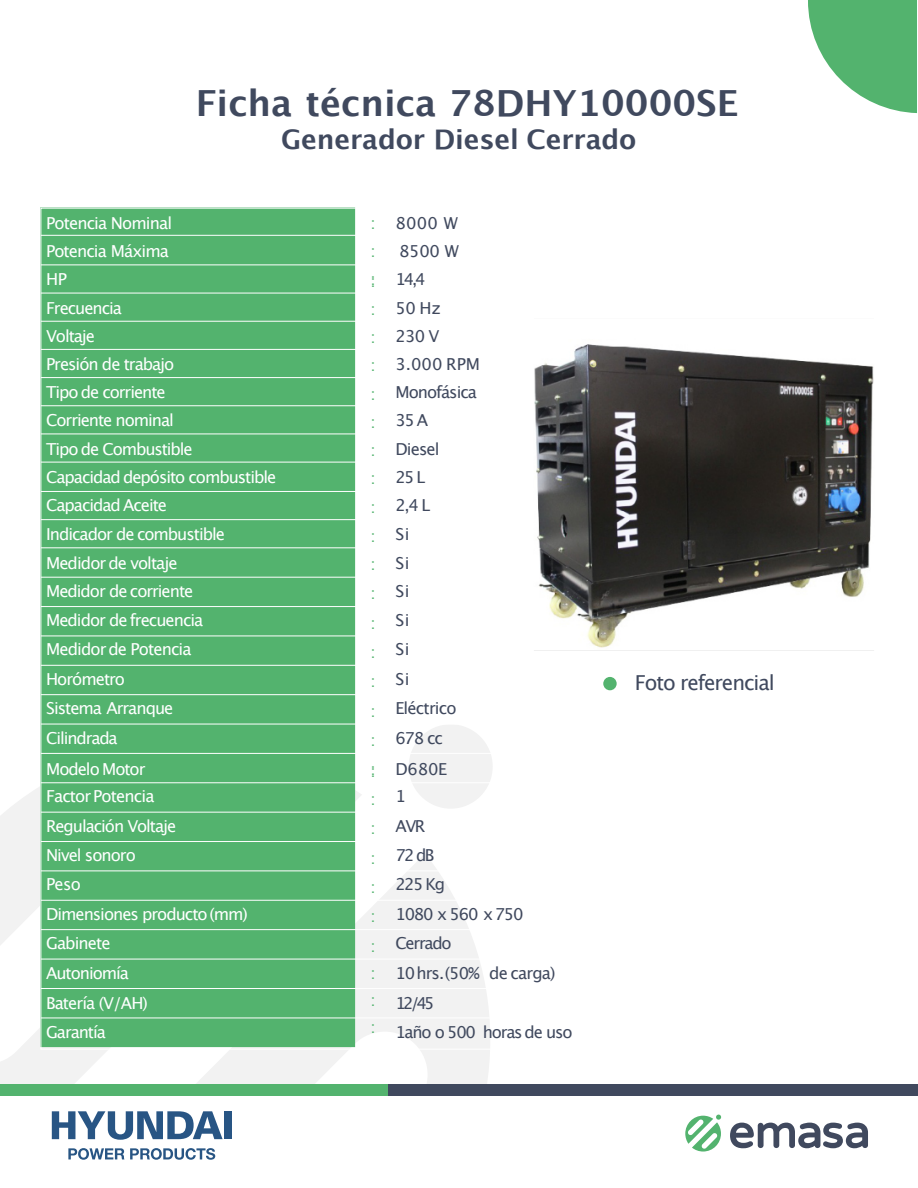
<style>
.page{position:relative;width:918px;height:1188px;background:#fff}
.page>*{position:absolute;margin:0;border:0;box-sizing:border-box;transform-origin:0 0}
.t1{font:700 36px "Lucida Grande";color:#40495e}
.t2{font:700 27px "Lucida Grande";letter-spacing:-.005em;color:#40495e}
.t3{font:20.55px "Lucida Grande";letter-spacing:-.055em;color:#40495e}
.t4{font:16.5px "Lucida Grande";letter-spacing:-.06em;color:#fff}
.t5{font:16.5px "Lucida Grande";letter-spacing:-.06em;color:#40495e}
.t6{font:16.5px/29px "Lucida Grande";color:#53b36e;text-align:justify}
.s1{color:#53b36e}
</style>
<div class="page">
<svg style="left:362px;top:854px;width:128px;height:230px;fill:#f2f2f2"></svg>
<svg style="left:0;top:742px;width:362px;height:342px"></svg>
<div style="left:409px;top:724px;width:84px;height:85px;background:#f2f2f2;border-radius:50%"></div>
<svg style="left:685px;top:1115px;width:36px;height:37px"></svg>
<svg style="left:730px;top:1123px;width:138px;height:25px"></svg>
<div style="left:0;top:1084px;width:388px;height:11px;background:#53b36e"></div>
<div style="left:388px;top:1084px;width:530px;height:11px;background:#40495e"></div>
<svg style="left:68px;top:1148px;width:147px;height:12px"></svg>
<svg style="left:52px;top:1111px;width:171px;height:29px"></svg>
<div style="left:225px;top:1111px;width:7px;height:28px;background:#285584"></div>
<svg style="left:808px;top:0;width:109px;height:113px"></svg>
<div style="left:40px;top:207px;width:315px;height:840px;background:#53b36e"></div>
<hr style="left:41px;top:235px;width:557px;height:1px;background:#fff">
<hr style="left:41px;top:265px;width:557px;height:1px;background:#fff">
<hr style="left:41px;top:293px;width:557px;height:1px;background:#fff">
<hr style="left:41px;top:321px;width:557px;height:1px;background:#fff">
<hr style="left:41px;top:349px;width:557px;height:1px;background:#fff">
<hr style="left:41px;top:377px;width:557px;height:1px;background:#fff">
<hr style="left:41px;top:405px;width:557px;height:1px;background:#fff">
<hr style="left:41px;top:434px;width:557px;height:1px;background:#fff">
<hr style="left:41px;top:462px;width:557px;height:1px;background:#fff">
<hr style="left:41px;top:491px;width:557px;height:1px;background:#fff">
<hr style="left:41px;top:519px;width:557px;height:1px;background:#fff">
<hr style="left:41px;top:547px;width:557px;height:1px;background:#fff">
<hr style="left:41px;top:577px;width:557px;height:1px;background:#fff">
<hr style="left:41px;top:606px;width:557px;height:1px;background:#fff">
<hr style="left:41px;top:636px;width:557px;height:1px;background:#fff">
<hr style="left:41px;top:665px;width:557px;height:1px;background:#fff">
<hr style="left:41px;top:694px;width:557px;height:1px;background:#fff">
<hr style="left:41px;top:724px;width:557px;height:1px;background:#fff">
<hr style="left:41px;top:753px;width:557px;height:1px;background:#fff">
<hr style="left:41px;top:782px;width:557px;height:1px;background:#fff">
<hr style="left:41px;top:812px;width:557px;height:1px;background:#fff">
<hr style="left:41px;top:841px;width:557px;height:1px;background:#fff">
<hr style="left:41px;top:871px;width:557px;height:1px;background:#fff">
<hr style="left:41px;top:900px;width:557px;height:1px;background:#fff">
<hr style="left:41px;top:929px;width:557px;height:1px;background:#fff">
<hr style="left:41px;top:959px;width:557px;height:1px;background:#fff">
<hr style="left:41px;top:988px;width:557px;height:1px;background:#fff">
<hr style="left:41px;top:1018px;width:557px;height:1px;background:#fff">
<div style="left:603px;top:677px;width:14px;height:13px;background:#53b36e;border-radius:50%"></div>
<img style="left:534px;top:344px;width:340px;height:307px">
<h1 class="t1" style="left:196px;top:88px;width:544px">Ficha técnica 78DHY10000SE</h1>
<h2 class="t2" style="left:281px;top:128px;width:357px">Generador Diesel Cerrado</h2>
<p class="t4" style="left:46px;top:216px;width:128px">Potencia Nominal</p>
<p class="t5" style="left:371px;top:216px;width:89px"><span class="s1">:</span> 8000 W</p>
<p class="t4" style="left:46px;top:244px;width:124px">Potencia Máxima</p>
<p class="t6" style="left:371px;top:238px;width:7px">:</p>
<p class="t5" style="left:399px;top:244px;width:61px">8500 W</p>
<p class="t4" style="left:46px;top:272px;width:22px">HP</p>
<p class="t5" style="left:371px;top:272px;width:57px"><span class="s1">:</span> 14,4</p>
<p class="t4" style="left:46px;top:301px;width:77px">Frecuencia</p>
<p class="t5" style="left:395px;top:301px;width:47px">50 Hz</p>
<p class="t4" style="left:46px;top:329px;width:50px">Voltaje</p>
<p class="t5" style="left:395px;top:329px;width:45px">230 V</p>
<p class="t4" style="left:46px;top:357px;width:130px">Presión de trabajo</p>
<p class="t5" style="left:395px;top:357px;width:86px">3.000 RPM</p>
<p class="t4" style="left:46px;top:385px;width:121px">Tipo de corriente</p>
<p class="t5" style="left:395px;top:385px;width:83px">Monofásica</p>
<p class="t4" style="left:46px;top:414px;width:129px">Corriente nominal</p>
<p class="t5" style="left:395px;top:414px;width:34px">35A</p>
<p class="t4" style="left:46px;top:442px;width:148px">Tipo de Combustible</p>
<p class="t5" style="left:395px;top:442px;width:46px">Diesel</p>
<p class="t4" style="left:46px;top:470px;width:232px">Capacidad depósito combustible</p>
<p class="t5" style="left:395px;top:470px;width:31px">25L</p>
<p class="t4" style="left:46px;top:498px;width:122px">Capacidad Aceite</p>
<p class="t5" style="left:395px;top:498px;width:36px">2,4 L</p>
<p class="t4" style="left:46px;top:527px;width:180px">Indicador de combustible</p>
<p class="t5" style="left:395px;top:527px;width:16px">Si</p>
<p class="t4" style="left:46px;top:556px;width:133px">Medidor de voltaje</p>
<p class="t5" style="left:395px;top:556px;width:16px">Si</p>
<p class="t4" style="left:46px;top:584px;width:149px">Medidor de corriente</p>
<p class="t5" style="left:395px;top:584px;width:16px">Si</p>
<p class="t4" style="left:46px;top:613px;width:159px">Medidor de frecuencia</p>
<p class="t5" style="left:395px;top:613px;width:16px">Si</p>
<p class="t4" style="left:46px;top:643px;width:147px">Medidor de Potencia</p>
<p class="t5" style="left:395px;top:643px;width:16px">Si</p>
<p class="t4" style="left:46px;top:672px;width:80px">Horómetro</p>
<p class="t5" style="left:395px;top:672px;width:16px">Si</p>
<p class="t4" style="left:46px;top:701px;width:129px">Sistema Arranque</p>
<p class="t5" style="left:395px;top:701px;width:63px">Eléctrico</p>
<p class="t4" style="left:46px;top:731px;width:73px">Cilindrada</p>
<p class="t5" style="left:395px;top:731px;width:49px">678 cc</p>
<p class="t6" style="left:371px;top:296px;width:7px">: : : : : : : : : : : : : : : : : : : : : : :</p>
<p class="t6" style="left:371px;top:960px;width:7px;line-height:27.2px">: : :</p>
<p class="t4" style="left:46px;top:762px;width:101px">Modelo Motor</p>
<p class="t5" style="left:395px;top:762px;width:53px">D680E</p>
<p class="t4" style="left:46px;top:789px;width:110px">Factor Potencia</p>
<p class="t5" style="left:395px;top:789px;width:12px">1</p>
<p class="t4" style="left:46px;top:819px;width:132px">Regulación Voltaje</p>
<p class="t5" style="left:395px;top:819px;width:32px">AVR</p>
<p class="t4" style="left:46px;top:848px;width:91px">Nivel sonoro</p>
<p class="t5" style="left:395px;top:848px;width:41px">72 dB</p>
<p class="t4" style="left:46px;top:878px;width:36px">Peso</p>
<p class="t5" style="left:395px;top:878px;width:51px">225 Kg</p>
<p class="t4" style="left:46px;top:907px;width:203px">Dimensiones producto (mm)</p>
<p class="t5" style="left:395px;top:907px;width:130px">1080 x 560 x 750</p>
<p class="t4" style="left:46px;top:936px;width:66px">Gabinete</p>
<p class="t5" style="left:395px;top:936px;width:58px">Cerrado</p>
<p class="t4" style="left:46px;top:966px;width:84px">Autoniomía</p>
<p class="t5" style="left:395px;top:966px;width:162px">10hrs.(50% de carga)</p>
<p class="t4" style="left:46px;top:996px;width:103px">Batería (V/AH)</p>
<p class="t5" style="left:395px;top:996px;width:41px">12/45</p>
<p class="t4" style="left:46px;top:1025px;width:61px">Garantía</p>
<p class="t5" style="left:395px;top:1025px;width:179px">1año o 500 horas de uso</p>
<p class="t3" style="left:635px;top:674px;width:141px">Foto referencial</p>
</div>
